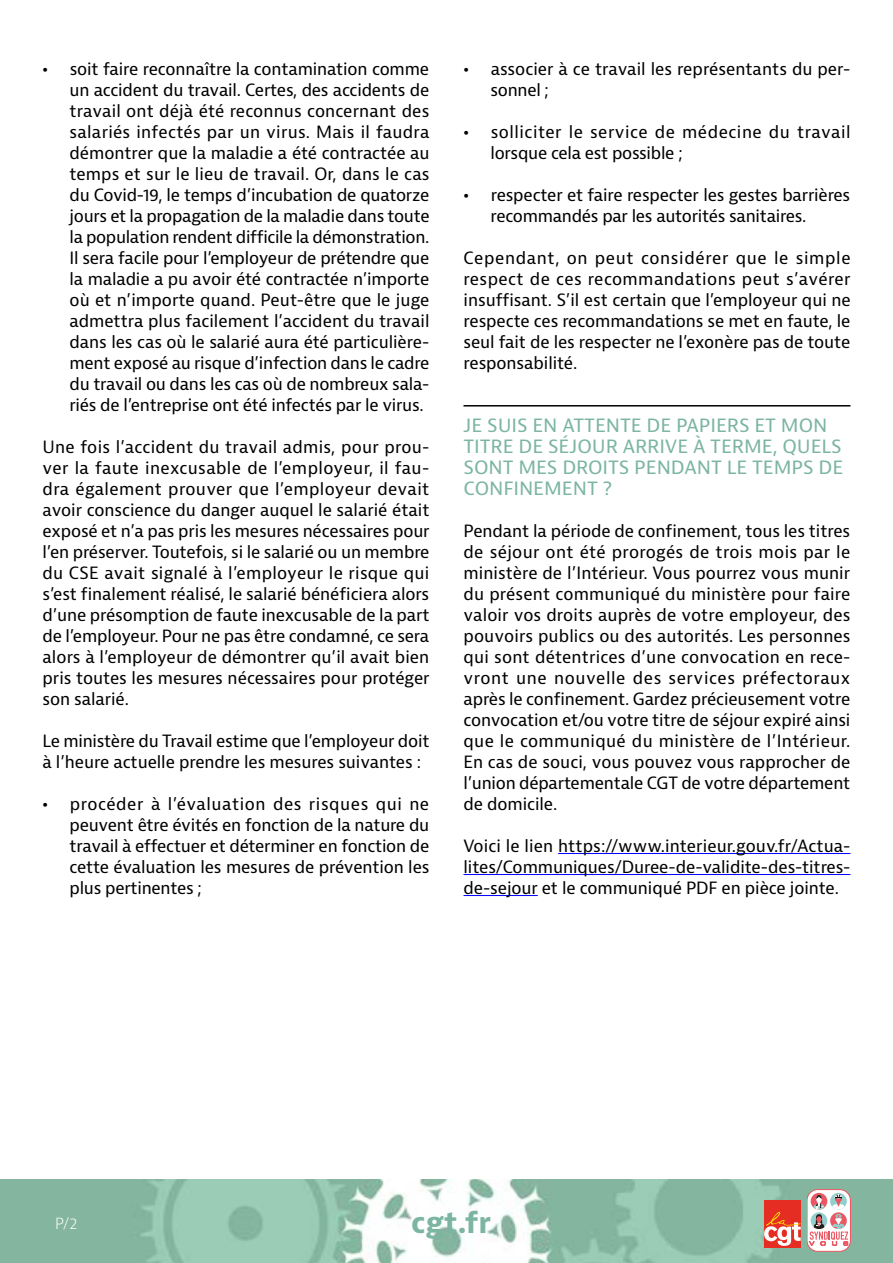
<style>
.page{position:relative;width:893px;height:1263px;background:#fff}
.page>*{position:absolute;margin:0;border:0;box-sizing:border-box;transform-origin:0 0}
.t1{font:700 28.5px "Bernina Sans";color:#7cb5a2}
.t2{font:19.5px/21px "Bernina Sans";letter-spacing:-.005em;color:#7cb5a2}
.t3{font:16.5px/21px "Bernina Sans";letter-spacing:-.015em;color:#000;text-align:justify}
.t4{font:16.5px/21px "Bernina Sans";letter-spacing:.025em;color:#000}
.t5{font:300 15px "Bernina Sans";color:#fff}
.s1{font-weight:700}
</style>
<div class="page">
<img style="left:0;top:1180px;width:893px;height:83px">
<svg style="left:807px;top:1189px;width:43px;height:62px"></svg>
<div style="left:807px;top:1189px;width:43px;height:62px;border:1px solid #eb5763;border-radius:11px"></div>
<svg style="left:809px;top:1194px;width:39px;height:51px"></svg>
<div style="left:764px;top:1200px;width:36px;height:47px;background:#e62d23"></div>
<svg style="left:764px;top:1212px;width:37px;height:34px"></svg>
<hr style="left:463px;top:405px;width:387px;height:1px;background:#000">
<hr style="left:558px;top:853px;width:292px;height:1px;background:#00f">
<hr style="left:463px;top:874px;width:387px;height:1px;background:#00f">
<hr style="left:463px;top:895px;width:75px;height:1px;background:#00f">
<p class="t3" style="left:70px;top:59px;width:362px;text-indent:-27px"><span class="s1">•</span> soit faire reconnaître la contamination comme un accident du travail. Certes, des accidents de travail ont déjà été reconnus concernant des salariés infectés par un virus. Mais il faudra démontrer que la maladie a été contractée au temps et sur le lieu de travail. Or, dans le cas du Covid-19, le temps d’incubation de quatorze jours et la propagation de la maladie dans toute la population rendent difficile la démonstration.<br>Il sera facile pour l’employeur de prétendre que la maladie a pu avoir été contractée n’importe où et n’importe quand. Peut-être que le juge admettra plus facilement l’accident du travail dans les cas où le salarié aura été particulière&shy;ment exposé au risque d’infection dans le cadre du travail ou dans les cas où de nombreux sala&shy;riés de l’entreprise ont été infectés par le virus.</p>
<p class="t3" style="left:43px;top:437px;width:389px">Une fois l’accident du travail admis, pour prou&shy;ver la faute inexcusable de l’employeur, il fau&shy;dra également prouver que l’employeur devait avoir conscience du danger auquel le salarié était exposé et n’a pas pris les mesures nécessaires pour l’en préserver. Toutefois, si le salarié ou un membre du CSE avait signalé à l’employeur le risque qui s’est finalement réalisé, le salarié bénéficiera alors d’une présomption de faute inexcusable de la part de l’employeur. Pour ne pas être condamné, ce sera alors à l’employeur de démontrer qu’il avait bien pris toutes les mesures nécessaires pour protéger son salarié.</p>
<p class="t3" style="left:43px;top:731px;width:389px">Le ministère du Travail estime que l’employeur doit à l’heure actuelle prendre les mesures suivantes :</p>
<p class="t3" style="left:70px;top:794px;width:361px;text-indent:-27px"><span class="s1">•</span> procéder à l’évaluation des risques qui ne peuvent être évités en fonction de la nature du travail à effectuer et déterminer en fonction de cette évaluation les mesures de prévention les plus pertinentes ;</p>
<p class="t3" style="left:490px;top:59px;width:361px;text-indent:-27px"><span class="s1">•</span> associer à ce travail les représentants du per&shy;sonnel ;</p>
<p class="t4" style="left:490px;top:122px;width:362px;text-indent:-27px"><span class="s1">•</span> solliciter le service de médecine du travail lorsque cela est possible ;</p>
<p class="t3" style="left:491px;top:185px;width:361px;text-indent:-27px"><span class="s1">•</span> respecter et faire respecter les gestes barrières recommandés par les autorités sanitaires.</p>
<p class="t3" style="left:464px;top:248px;width:389px">Cependant, on peut considérer que le simple respect de ces recommandations peut s’avérer insuffisant. S’il est certain que l’employeur qui ne respecte ces recommandations se met en faute, le seul fait de les respecter ne l’exonère pas de toute responsabilité.</p>
<p class="t2" style="left:463px;top:415px;width:381px">JE SUIS EN ATTENTE DE PAPIERS ET MON<br>TITRE DE SÉJOUR ARRIVE À TERME, QUELS<br>SONT MES DROITS PENDANT LE TEMPS DE<br>CONFINEMENT ?</p>
<p class="t3" style="left:463px;top:521px;width:389px">Pendant la période de confinement, tous les titres de séjour ont été prorogés de trois mois par le ministère de l’Intérieur. Vous pourrez vous munir du présent communiqué du ministère pour faire valoir vos droits auprès de votre employeur, des pouvoirs publics ou des autorités. Les personnes qui sont détentrices d’une convocation en rece&shy;vront une nouvelle des services préfectoraux après le confinement. Gardez précieusement votre convocation et/ou votre titre de séjour expiré ainsi que le communiqué du ministère de l’Intérieur.<br>En cas de souci, vous pouvez vous rapprocher de l’union départementale CGT de votre département de domicile.</p>
<p class="t3" style="left:463px;top:836px;width:389px">Voici le lien https://www.interieur.gouv.fr/Actua&shy;lites/Communiques/Duree-de-validite-des-titres&shy;de-sejour et le communiqué PDF en pièce jointe.</p>
<p class="t5" style="left:55px;top:1213px;width:24px">P/2</p>
<h1 class="t1" style="left:411px;top:1204px;width:81px">cgt.fr</h1>
</div>
